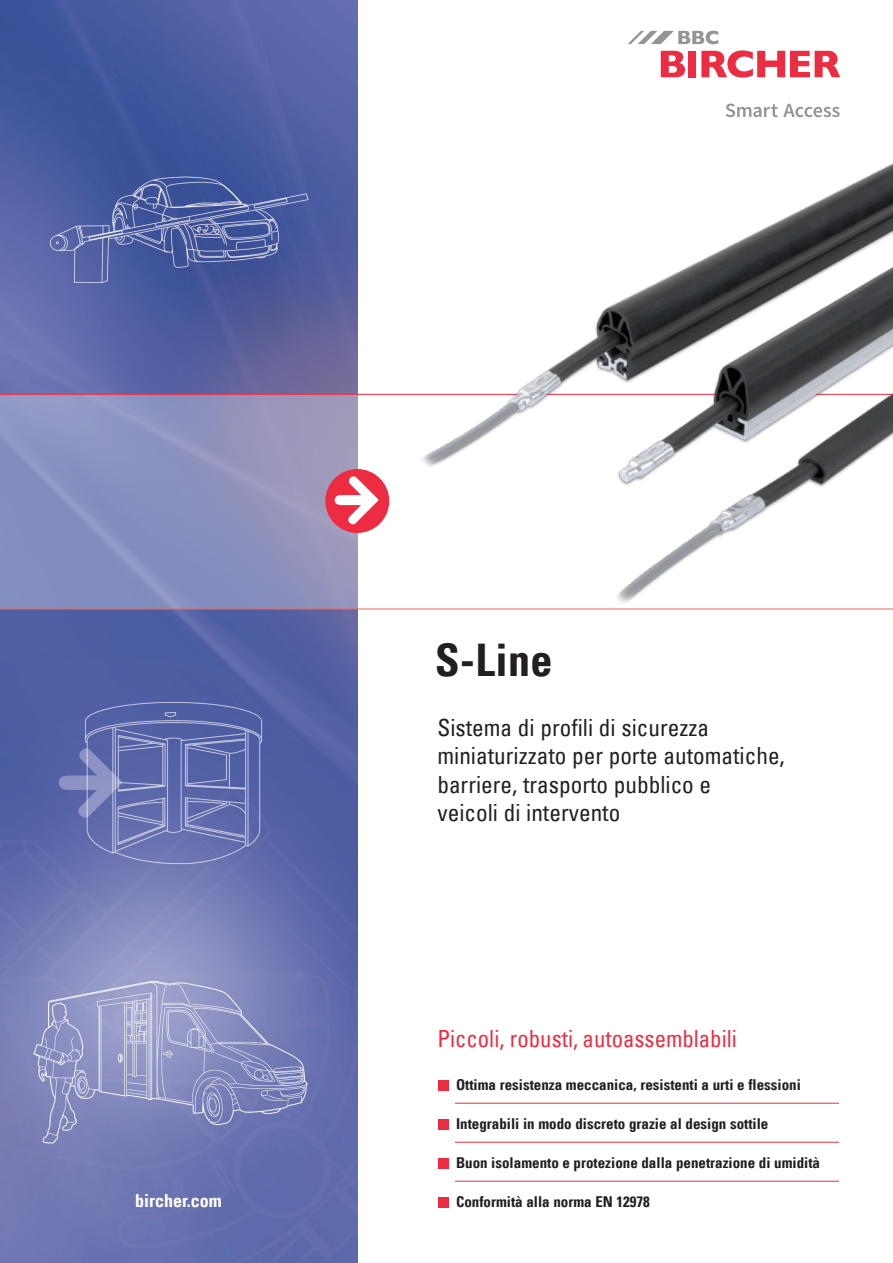
<style>
.page{position:relative;width:893px;height:1263px;background:#fff}
.page>*{position:absolute;margin:0;border:0;box-sizing:border-box;transform-origin:0 0}
.t1{font:45px "Univers Com 67 Bold Cond";color:#231f20}
.t2{font:condensed 23.7px/28.5px "Univers Com 57";color:#231f20}
.t3{font:condensed 23.7px "Univers Com 57";color:#ed2c42;scale:.96 1}
.t4{font:18px "Univers Com 67 Bold Cond";color:#fff}
.t5{font:15px "Univers Com 67 Bold Cond";color:#231f20}
</style>
<div class="page">
<img style="left:0;top:0;width:357px;height:1263px">
<svg style="left:0;top:395px;width:357px;height:214px;background:#8d92be"></svg>
<div style="left:325px;top:469px;width:64px;height:64px;background:#ed2c42;border-radius:50%"></div>
<svg style="left:335px;top:476px;width:43px;height:48px"></svg>
<hr style="left:0;top:609px;width:893px;height:1px;background:#f1635e">
<hr style="left:0;top:394px;width:893px;height:1px;background:#ed2c42">
<img style="left:398px;top:115px;width:495px;height:495px">
<svg style="left:661px;top:51px;width:24px;height:26px"></svg>
<div style="left:688px;top:51px;width:8px;height:26px;background:#ed2c42"></div>
<svg style="left:701px;top:50px;width:139px;height:28px"></svg>
<svg style="left:628px;top:31px;width:90px;height:13px"></svg>
<svg style="left:726px;top:103px;width:114px;height:14px"></svg>
<hr style="left:455px;top:1103px;width:384px;height:1px;background:#ed2c42">
<hr style="left:455px;top:1142px;width:384px;height:1px;background:#ed2c42">
<hr style="left:455px;top:1181px;width:384px;height:1px;background:#ed2c42">
<div style="left:438px;top:1080px;width:10px;height:10px;background:#ed2c42"></div>
<div style="left:438px;top:1119px;width:10px;height:10px;background:#ed2c42"></div>
<div style="left:438px;top:1158px;width:10px;height:10px;background:#ed2c42"></div>
<div style="left:438px;top:1197px;width:10px;height:10px;background:#ed2c42"></div>
<p class="t4" style="left:135px;top:1189px;width:88px">bircher.com</p>
<h1 class="t1" style="left:435px;top:632px;width:119px">S-Line</h1>
<h2 class="t2" style="left:437px;top:713px;width:349px">Sistema di profili di sicurezza miniaturizzato per porte automatiche, barriere, trasporto pubblico e<br>veicoli di intervento</h2>
<h2 class="t3" style="left:437px;top:1024px;width:313px">Piccoli, robusti, autoassemblabili</h2>
<p class="t5" style="left:456px;top:1076px;width:346px">Ottima resistenza meccanica, resistenti a urti e flessioni</p>
<p class="t5" style="left:456px;top:1115px;width:314px">Integrabili in modo discreto grazie al design sottile</p>
<p class="t5" style="left:456px;top:1154px;width:366px">Buon isolamento e protezione dalla penetrazione di umidità</p>
<p class="t5" style="left:456px;top:1193px;width:195px">Conformità alla norma EN 12978</p>
</div>
